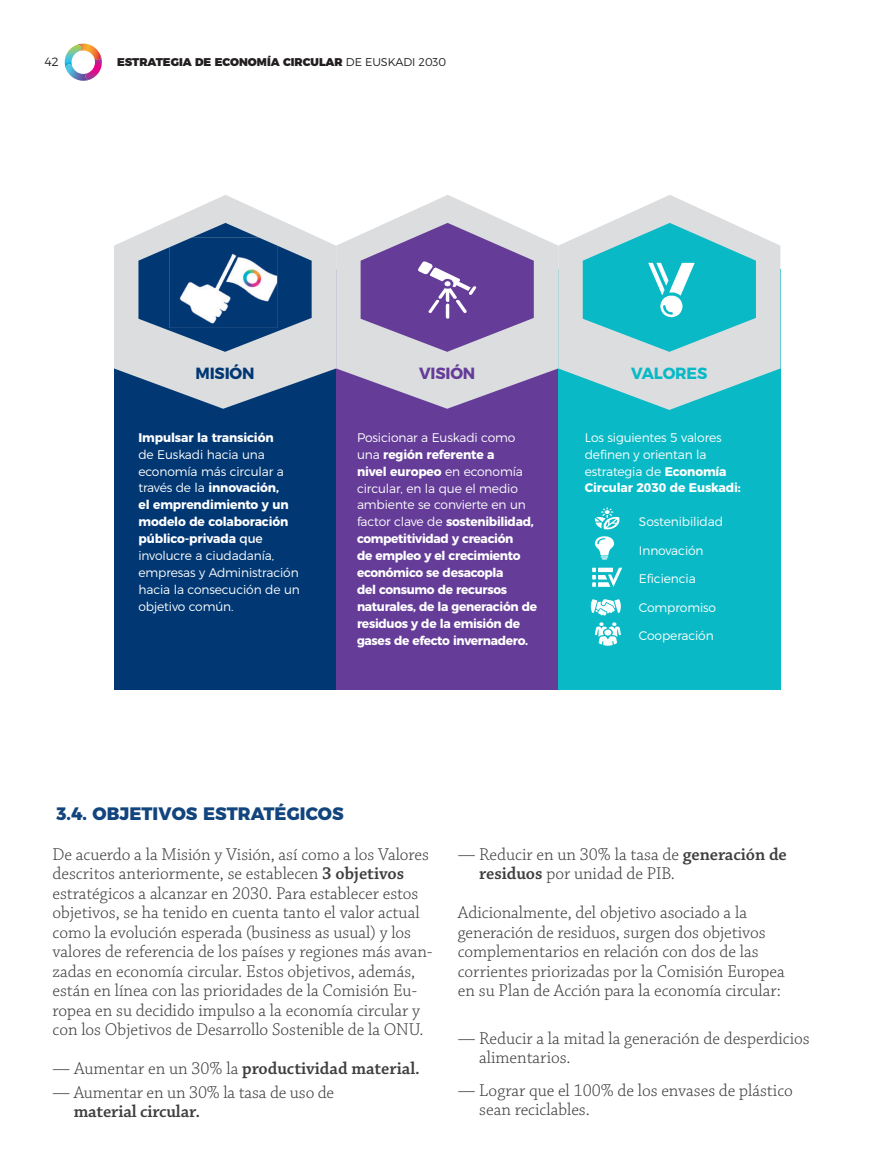
<style>
.page{position:relative;width:893px;height:1170px;background:#fff}
.page>*{position:absolute;margin:0;border:0;box-sizing:border-box;transform-origin:0 0}
.t1{font:300 18px/19.5px "Chaparral Pro";color:#3e3e3f}
.t2{font:600 18px "Chaparral Pro";letter-spacing:-.005em;color:#3e3e3f}
.t3{font:800 18px "Montserrat";letter-spacing:.005em;color:#12447d}
.t4{font:700 16.2px "Montserrat";letter-spacing:-.01em;color:#09bac6}
.t5{font:700 16.2px "Montserrat";letter-spacing:-.01em;color:#013874}
.t6{font:700 16.2px "Montserrat";letter-spacing:-.01em;color:#653d98}
.t7{font:300 12.45px/17px "Montserrat";letter-spacing:-.01em;color:#fff}
.t8{font:700 12.45px/17px "Montserrat";letter-spacing:-.025em;color:#fff}
.t9{font:300 12px "Montserrat";color:#231f20}
.t10{font:900 11.25px "Montserrat";color:#231f20}
.s1{font-weight:300}
.s2{font-weight:700}
.s3{font-weight:400}
.s4{font-weight:600}
</style>
<div class="page">
<svg style="left:64px;top:44px;width:38px;height:37px"></svg>
<div style="left:114px;top:269px;width:222px;height:421px;background:#013874"></div>
<div style="left:336px;top:269px;width:222px;height:421px;background:#653d98"></div>
<div style="left:558px;top:269px;width:222px;height:421px;background:#09bac6"></div>
<svg style="left:114px;top:195px;width:222px;height:214px;fill:#dcdddf"></svg>
<svg style="left:336px;top:195px;width:222px;height:214px;fill:#dcdddf"></svg>
<svg style="left:558px;top:195px;width:222px;height:215px;fill:#dcdddf"></svg>
<svg style="left:138px;top:223px;width:174px;height:129px"></svg>
<img style="left:169px;top:238px;width:108px;height:90px">
<svg style="left:361px;top:223px;width:173px;height:129px"></svg>
<svg style="left:583px;top:223px;width:173px;height:129px"></svg>
<svg style="left:592px;top:567px;width:30px;height:20px"></svg>
<svg style="left:591px;top:599px;width:30px;height:16px"></svg>
<svg style="left:595px;top:622px;width:26px;height:23px"></svg>
<svg style="left:595px;top:536px;width:19px;height:23px"></svg>
<svg style="left:595px;top:507px;width:24px;height:22px"></svg>
<p class="t9" style="left:44px;top:52px;width:16px">42</p>
<p class="t10" style="left:117px;top:53px;width:331px">ESTRATEGIA DE ECONOMÍA CIRCULAR <span class="s1">DE EUSKADI 2030</span></p>
<p class="t5" style="left:195px;top:360px;width:61px">MISIÓN</p>
<p class="t8" style="left:138px;top:428px;width:137px">Impulsar la transición</p>
<p class="t7" style="left:138px;top:444px;width:163px">de Euskadi hacia una economía más circular a través de la <span class="s2">innovación,<br>el emprendimiento y un modelo de colaboración público-privada</span> <span class="s3">que </span>involucre a ciudadanía, empresas y Administración hacia la consecución de un objetivo común.</p>
<p class="t6" style="left:419px;top:360px;width:58px">VISIÓN</p>
<p class="t4" style="left:631px;top:360px;width:78px">VALORES</p>
<p class="t8" style="left:357px;top:428px;width:182px"><span class="s1">Posicionar a Euskadi como una</span> región referente a<br>nivel europeo <span class="s1">en economía circular, en la que el medio ambiente se convierte en un factor clave de</span> sostenibilidad, competitividad y creación<br>de empleo y el crecimiento económico se desacopla<br>del consumo de recursos naturales, de la generación de residuos y de la emisión de gases de efecto invernadero.</p>
<p class="t7" style="left:585px;top:427px;width:158px">Los siguientes 5 valores definen y orientan la estrategia de <span class="s2">Economía<br>Circular 2030 de Euskadi:</span></p>
<p class="t7" style="left:639px;top:512px;width:86px">Sostenibilidad</p>
<p class="t7" style="left:639px;top:540px;width:66px">Innovación</p>
<p class="t7" style="left:639px;top:569px;width:58px">Eficiencia</p>
<p class="t7" style="left:639px;top:597px;width:79px">Compromiso</p>
<p class="t7" style="left:639px;top:626px;width:76px">Cooperación</p>
<p class="t3" style="left:56px;top:799px;width:289px">3.4. OBJETIVOS ESTRATÉGICOS</p>
<p class="t1" style="left:53px;top:844px;width:381px">De acuerdo a la Misión y Visión, así como a los Valores descritos anteriormente, se establecen <span class="s4">3 objetivos </span>estratégicos a alcanzar en 2030. Para establecer estos objetivos, se ha tenido en cuenta tanto el valor actual como la evolución esperada (business as usual) y los valores de referencia de los países y regiones más avan&shy;zadas en economía circular. Estos objetivos, además, están en línea con las prioridades de la Comisión Eu&shy;ropea en su decidido impulso a la economía circular y con los Objetivos de Desarrollo Sostenible de la ONU.</p>
<p class="t2" style="left:53px;top:1058px;width:369px"><span class="s1">— Aumentar en un 30% la</span> productividad material.</p>
<p class="t1" style="left:53px;top:1083px;width:283px">— Aumentar en un 30% la tasa de uso de</p>
<p class="t2" style="left:74px;top:1101px;width:128px">material circular.</p>
<p class="t1" style="left:479px;top:845px;width:309px;text-indent:-21px">— Reducir en un 30% la tasa de <span class="s4">generación de residuos</span> por unidad de PIB.</p>
<p class="t1" style="left:458px;top:903px;width:328px">Adicionalmente, del objetivo asociado a la generación de residuos, surgen dos objetivos complementarios en relación con dos de las corrientes priorizadas por la Comisión Europea en su Plan de Acción para la economía circular:</p>
<p class="t1" style="left:479px;top:1029px;width:332px;text-indent:-21px">— Reducir a la mitad la generación de desperdicios alimentarios.</p>
<p class="t1" style="left:479px;top:1080px;width:315px;text-indent:-21px">— Lograr que el 100% de los envases de plástico sean reciclables.</p>
</div>
